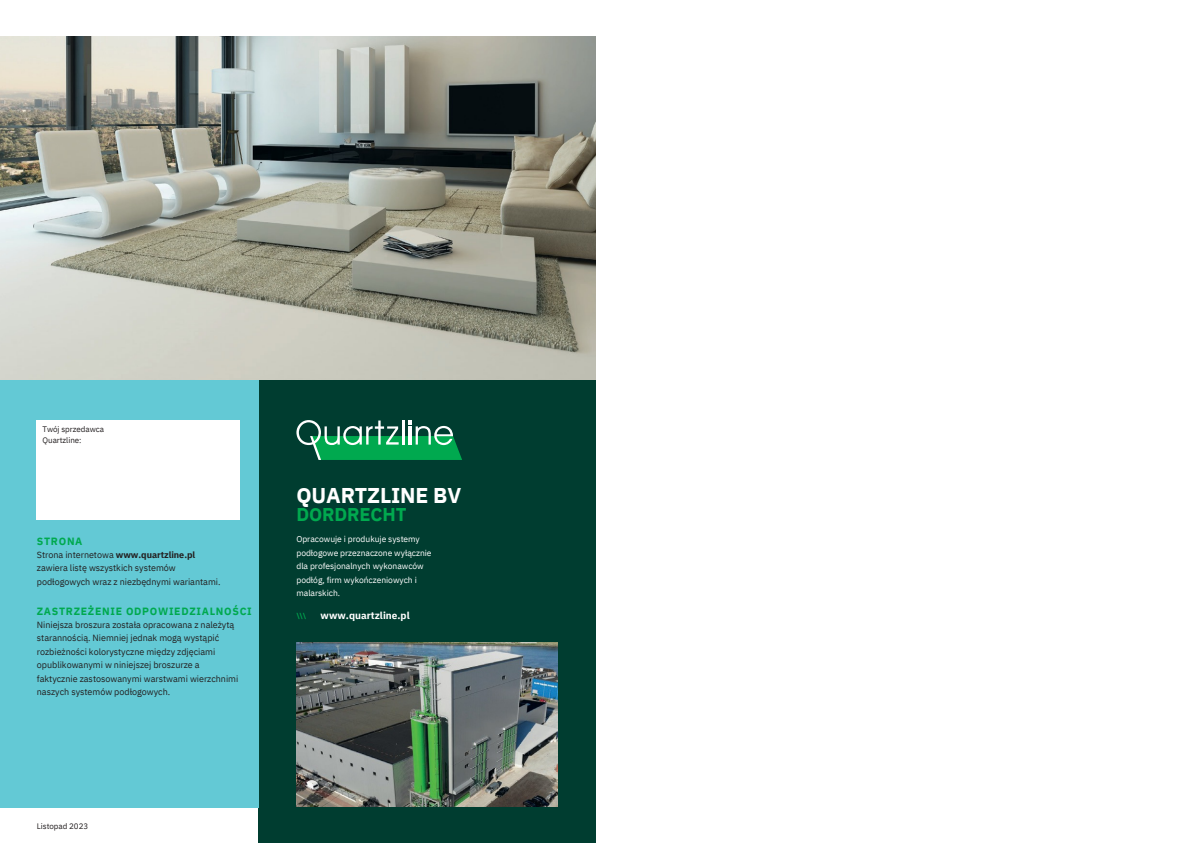
<style>
.page{position:relative;width:1191px;height:843px;background:#fff}
.page>*{position:absolute;margin:0;border:0;box-sizing:border-box;transform-origin:0 0}
.t1{font:700 21.3px "IBM Plex Sans";letter-spacing:-.005em;color:#fff}
.t2{font:700 18.4px "IBM Plex Sans";letter-spacing:-.005em;color:#00a94f}
.t3{font:700 10.5px "IBM Plex Sans";letter-spacing:.07em;color:#00a94f}
.t4{font:700 10px "IBM Plex Sans";color:#fff}
.t5{font:9px/13.5px "IBM Plex Sans";letter-spacing:-.005em;color:#231f20}
.t6{font:8.5px/13.5px "IBM Plex Sans";letter-spacing:-.005em;color:#fff}
.t7{font:8px/10.5px "IBM Plex Sans";letter-spacing:-.005em;color:#231f20}
.t8{font:700 7px "IBM Plex Sans";color:#00a94f}
.s1{font-weight:700}
</style>
<div class="page">
<img style="left:0;top:37px;width:596px;height:343px">
<div style="left:258px;top:380px;width:337px;height:462px;background:#003d30"></div>
<img style="left:296px;top:642px;width:261px;height:164px">
<div style="left:0;top:380px;width:258px;height:426px;background:#63c9d5"></div>
<div style="left:37px;top:420px;width:202px;height:99px;background:#fff"></div>
<svg style="left:296px;top:420px;width:166px;height:40px"></svg>
<p class="t7" style="left:43px;top:424px;width:63px">Twój sprzedawca<br>Quartzline:</p>
<p class="t3" style="left:37px;top:533px;width:47px">STRONA</p>
<p class="t5" style="left:37px;top:547px;width:185px">Strona internetowa <span class="s1">www.quartzline.pl </span>zawiera listę wszystkich systemów podłogowych wraz z niezbędnymi wariantami.</p>
<p class="t5" style="left:37px;top:617px;width:203px">Niniejsza broszura została opracowana z należytą starannością. Niemniej jednak mogą wystąpić rozbieżności kolorystyczne między zdjęciami opublikowanymi w niniejszej broszurze a faktycznie zastosowanymi warstwami wierzchnimi naszych systemów podłogowych.</p>
<p class="t3" style="left:37px;top:603px;width:216px">ZASTRZEŻENIE ODPOWIEDZIALNOŚCI</p>
<p class="t1" style="left:296px;top:481px;width:166px">QUARTZLINE BV</p>
<p class="t2" style="left:296px;top:502px;width:111px">DORDRECHT</p>
<p class="t6" style="left:296px;top:532px;width:137px">Opracowuje i produkuje systemy podłogowe przeznaczone wyłącznie dla profesjonalnych wykonawców podłóg, firm wykończeniowych i malarskich.</p>
<p class="t8" style="left:296px;top:610px;width:11px">\\\</p>
<p class="t4" style="left:320px;top:608px;width:91px">www.quartzline.pl</p>
<p class="t7" style="left:37px;top:820px;width:53px">Listopad 2023</p>
</div>
